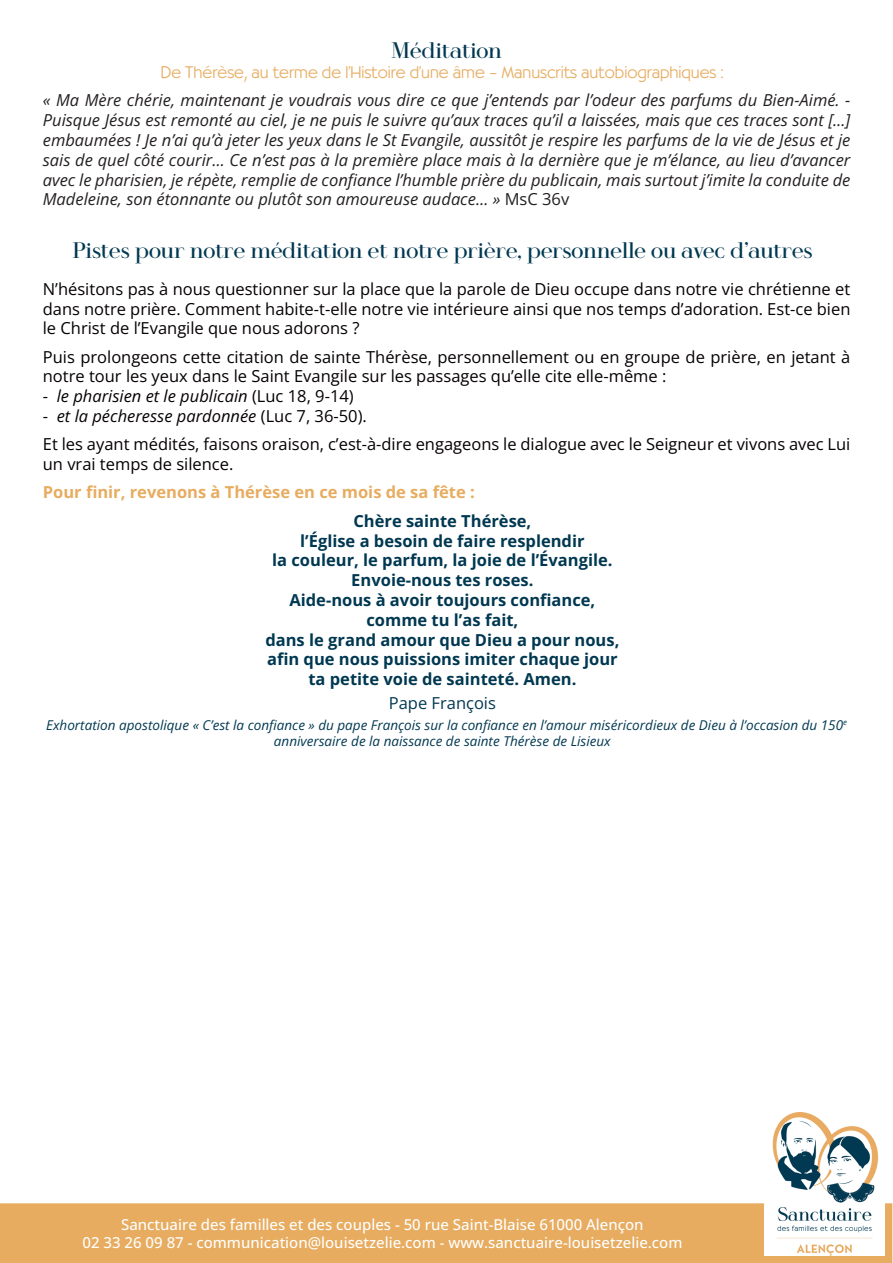
<style>
.page{position:relative;width:893px;height:1263px;background:#fff}
.page>*{position:absolute;margin:0;border:0;box-sizing:border-box;transform-origin:0 0}
.t1{font:22.5px "HARMONY";letter-spacing:-.01em;color:#003851}
.t2{font:italic 16.5px/19.8px "Open Sans";color:#231f20;text-align:justify}
.t3{font:16.5px/19.8px "Open Sans";color:#050003}
.t4{font:700 16.5px/19.8px "Open Sans";color:#003851;text-align:center}
.t5{font:16.5px "Bernhardt CG Light";color:#e7ac60}
.t6{font:700 16.5px "Open Sans";color:#e7ac60}
.t7{font:italic 16.5px "Open Sans";color:#050003}
.t8{font:16.5px "Open Sans";color:#003851}
.t9{font:500 15px/18px "Open Sans";color:#fff;text-align:center}
.t10{font:italic 13.5px/16.2px "Open Sans";color:#003851}
.s1{font-style:normal}
.s2{font-style:italic}
</style>
<div class="page">
<div style="left:0;top:1204px;width:892px;height:58px;background:#e7ac60"></div>
<div style="left:0;top:1203px;width:892px;height:60px;border:1px solid #e7ac60"></div>
<img style="left:765px;top:1112px;width:119px;height:143px">
<h1 class="t1" style="left:391px;top:38px;width:112px">Méditation</h1>
<p class="t5" style="left:161px;top:63px;width:564px">De Thérèse, au terme de l’Histoire d’une âme – Manuscrits autobiographiques :</p>
<p class="t2" style="left:43px;top:90px;width:809px">« Ma Mère chérie, maintenant je voudrais vous dire ce que j’entends par l’odeur des parfums du Bien-Aimé. - Puisque Jésus est remonté au ciel, je ne puis le suivre qu’aux traces qu’il a laissées, mais que ces traces sont […] embaumées ! Je n’ai qu’à jeter les yeux dans le St Evangile, aussitôt je respire les parfums de la vie de Jésus et je sais de quel côté courir… Ce n’est pas à la première place mais à la dernière que je m’élance, au lieu d’avancer avec le pharisien, je répète, remplie de confiance l’humble prière du publicain, mais surtout j’imite la conduite de Madeleine, son étonnante ou plutôt son amoureuse audace… » <span class="s1">MsC 36v</span></p>
<h1 class="t1" style="left:72px;top:237px;width:742px">Pistes pour notre méditation et notre prière, personnelle ou avec d’autres</h1>
<p class="t3" style="left:43px;top:278px;width:809px;text-align:justify">N’hésitons pas à nous questionner sur la place que la parole de Dieu occupe dans notre vie chrétienne et dans notre prière. Comment habite-t-elle notre vie intérieure ainsi que nos temps d’adoration. Est-ce bien le Christ de l’Evangile que nous adorons ?</p>
<p class="t3" style="left:43px;top:346px;width:809px">Puis prolongeons cette citation de sainte Thérèse, personnellement ou en groupe de prière, en jetant à notre tour les yeux dans le Saint Evangile sur les passages qu’elle cite elle-même :</p>
<p class="t7" style="left:43px;top:385px;width:312px"><span class="s1">-</span> le pharisien et le publicain <span class="s1">(Luc 18, 9-14)</span></p>
<p class="t3" style="left:43px;top:401px;width:809px;line-height:28.3px">- <span class="s2">et la pécheresse pardonnée</span> (Luc 7, 36-50).<br>Et les ayant médités, faisons oraison, c’est-à-dire engageons le dialogue avec le Seigneur et vivons avec Lui</p>
<p class="t3" style="left:43px;top:454px;width:192px">un vrai temps de silence.</p>
<p class="t6" style="left:43px;top:481px;width:433px">Pour finir, revenons à Thérèse en ce mois de sa fête :</p>
<p class="t4" style="left:265px;top:510px;width:355px">Chère sainte Thérèse,<br>l’Église a besoin de faire resplendir<br>la couleur, le parfum, la joie de l’Évangile.<br>Envoie-nous tes roses.<br>Aide-nous à avoir toujours confiance, comme tu l’as fait,<br>dans le grand amour que Dieu a pour nous, afin que nous puissions imiter chaque jour ta petite voie de sainteté. Amen.</p>
<p class="t8" style="left:389px;top:692px;width:109px">Pape François</p>
<p class="t10" style="left:274px;top:716px;width:575px;text-indent:-228px">Exhortation apostolique « C’est la confiance » du pape François sur la confiance en l’amour miséricordieux de Dieu à l’occasion du 150<sup>e </sup>anniversaire de la naissance de sainte Thérèse de Lisieux</p>
<p class="t9" style="left:82px;top:1215px;width:601px">Sanctuaire des familles et des couples - 50 rue Saint-Blaise 61000 Alençon<br>02 33 26 09 87 - communication@louisetzelie.com - www.sanctuaire-louisetzelie.com</p>
</div>
